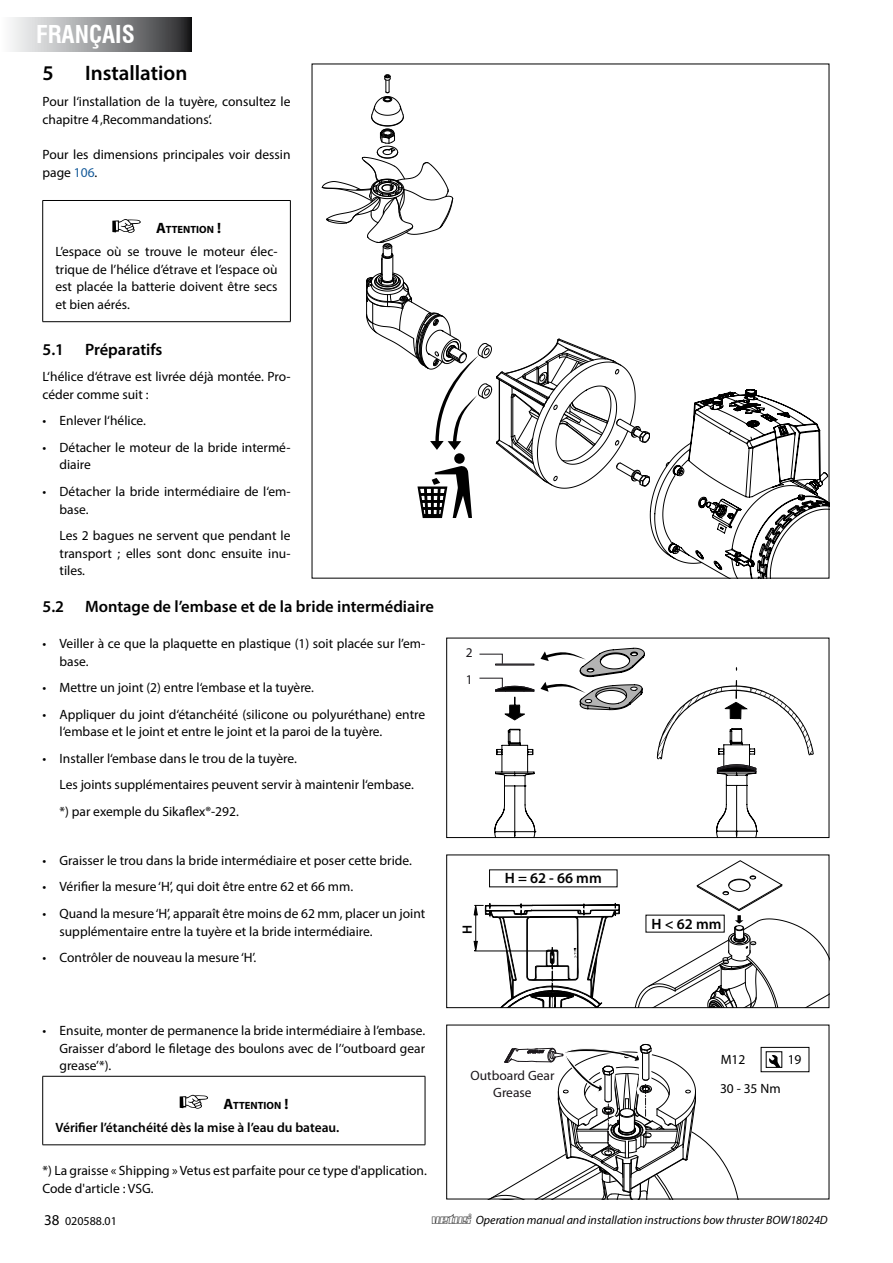
<style>
.page{position:relative;width:893px;height:1263px;background:#fff}
.page>*{position:absolute;margin:0;border:0;box-sizing:border-box;transform-origin:0 0}
.t1{font:700 condensed 24px "Swiss 721 BT";color:#fff}
.t2{font:600 21px "Myriad Pro";color:#000}
.t3{font:600 16.5px "Myriad Pro";color:#000}
.t4{font:600 15px "Myriad Pro";color:#000}
.t5{font:13.5px/17.5px "Myriad Pro";color:#000}
.t6{font:600 13.5px "Myriad Pro";color:#000}
.t7{font:13.5px/16.2px "Myriad Pro";color:#1b171b;text-align:center}
.t8{font:13.5px "Myriad";color:#000}
.t9{font:13.35px "Myriad Pro";color:#1a171b}
.t10{font:italic 12px "Myriad Pro";color:#000}
.t11{font:12px "Myriad Pro";color:#000}
.t12{font:700 10.5px "Myriad Pro";color:#000}
.s1{color:#165b9a}
.s2{font-size:15px}
.s3{font-family:"Vetus Outline";font-style:normal}
</style>
<div class="page">
<svg style="left:479px;top:647px;width:166px;height:189px"></svg>
<svg style="left:657px;top:680px;width:157px;height:156px"></svg>
<div style="left:446px;top:638px;width:383px;height:200px;border:1px solid #000"></div>
<svg style="left:474px;top:902px;width:146px;height:104px"></svg>
<svg style="left:635px;top:860px;width:192px;height:146px"></svg>
<div style="left:446px;top:855px;width:383px;height:153px;border:1px solid #000"></div>
<svg style="left:322px;top:74px;width:505px;height:502px"></svg>
<div style="left:766px;top:1051px;width:16px;height:17px;border:1px solid #000"></div>
<svg style="left:769px;top:1055px;width:12px;height:12px"></svg>
<div style="left:761px;top:1047px;width:48px;height:25px;border:1px solid #000"></div>
<svg style="left:468px;top:1043px;width:273px;height:157px"></svg>
<hr style="left:43px;top:200px;width:248px;height:1px;background:#000">
<hr style="left:42px;top:201px;width:1px;height:120px;background:#000">
<hr style="left:290px;top:201px;width:1px;height:120px;background:#000">
<hr style="left:43px;top:321px;width:248px;height:1px;background:#000">
<svg style="left:112px;top:219px;width:29px;height:14px"></svg>
<svg style="left:11px;top:17px;width:180px;height:34px;background:#939496"></svg>
<hr style="left:43px;top:1076px;width:382px;height:1px;background:#000">
<hr style="left:42px;top:1076px;width:1px;height:68px;background:#000">
<hr style="left:425px;top:1076px;width:1px;height:68px;background:#000">
<hr style="left:43px;top:1144px;width:382px;height:1px;background:#000">
<svg style="left:180px;top:1095px;width:28px;height:14px"></svg>
<h1 class="t1" style="left:36px;top:20px;width:100px">FRANÇAIS</h1>
<h2 class="t2" style="left:43px;top:59px;width:13px">5</h2>
<h2 class="t2" style="left:85px;top:59px;width:104px">Installation</h2>
<p class="t5" style="left:43px;top:92px;width:250px;line-height:18px">Pour l‘installation de la tuyère, consultez le chapitre 4 ‚Recommandations’.</p>
<p class="t5" style="left:43px;top:146px;width:250px">Pour les dimensions principales voir dessin page <span class="s1">106</span>.</p>
<p class="t12" style="left:156px;top:222px;width:66px"><span class="s2">A</span>TTENTION <span class="s2">!</span></p>
<p class="t5" style="left:55px;top:243px;width:224px;text-align:justify">L’espace où se trouve le moteur élec&shy;trique de l’hélice d’étrave et l’espace où est placée la batterie doivent être secs et bien aérés.</p>
<p class="t3" style="left:43px;top:339px;width:23px">5.1</p>
<p class="t3" style="left:85px;top:339px;width:79px">Préparatifs</p>
<p class="t5" style="left:43px;top:368px;width:250px">L‘hélice d‘étrave est livrée déjà montée. Pro&shy;céder comme suit :</p>
<p class="t5" style="left:43px;top:412px;width:105px">• Enlever l‘hélice.</p>
<p class="t5" style="left:60px;top:438px;width:233px;text-indent:-17px">• Détacher le moteur de la bride intermé&shy;diaire</p>
<p class="t5" style="left:60px;top:482px;width:232px;text-indent:-17px">• Détacher la bride intermédiaire de l‘em&shy;base.</p>
<p class="t5" style="left:60px;top:527px;width:233px;text-align:justify">Les 2 bagues ne servent que pendant le transport ; elles sont donc ensuite inu&shy;tiles.</p>
<p class="t3" style="left:43px;top:596px;width:23px">5.2</p>
<p class="t3" style="left:85px;top:596px;width:350px">Montage de l’embase et de la bride intermédiaire</p>
<p class="t5" style="left:60px;top:634px;width:367px;text-indent:-17px">• Veiller à ce que la plaquette en plastique (1) soit placée sur l’em&shy;base.</p>
<p class="t5" style="left:43px;top:679px;width:273px">• Mettre un joint (2) entre l‘embase et la tuyère.</p>
<p class="t5" style="left:60px;top:705px;width:367px;text-indent:-17px">• Appliquer du joint d‘étanchéité (silicone ou polyuréthane) entre l‘embase et le joint et entre le joint et la paroi de la tuyère.</p>
<p class="t5" style="left:60px;top:745px;width:356px;line-height:26.5px;text-indent:-17px">• Installer l‘embase dans le trou de la tuyère.<br>Les joints supplémentaires peuvent servir à maintenir l‘embase. *) par exemple du Sikaflex®-292.</p>
<p class="t5" style="left:43px;top:851px;width:371px">• Graisser le trou dans la bride intermédiaire et poser cette bride.</p>
<p class="t5" style="left:43px;top:878px;width:312px">• Vérifier la mesure ‘H’, qui doit être entre 62 et 66 mm.</p>
<p class="t5" style="left:60px;top:904px;width:367px;text-indent:-17px">• Quand la mesure ‘H’, apparaît être moins de 62 mm, placer un joint supplémentaire entre la tuyère et la bride intermédiaire.</p>
<p class="t5" style="left:43px;top:948px;width:215px">• Contrôler de nouveau la mesure ‘H’.</p>
<p class="t5" style="left:60px;top:1021px;width:367px;text-align:justify;text-indent:-17px">• Ensuite, monter de permanence la bride intermédiaire à l’embase.<br>Graisser d’abord le filetage des boulons avec de l’‘outboard gear grease’*).</p>
<p class="t12" style="left:223px;top:1098px;width:66px"><span class="s2">A</span>TTENTION <span class="s2">!</span></p>
<p class="t6" style="left:55px;top:1119px;width:285px">Vérifier l’étanchéité dès la mise à l’eau du bateau.</p>
<p class="t5" style="left:43px;top:1162px;width:386px">*) La graisse « Shipping » Vetus est parfaite pour ce type d'application.<br>Code d'article : VSG.</p>
<p class="t9" style="left:466px;top:645px;width:8px">2</p>
<p class="t9" style="left:466px;top:671px;width:8px">1</p>
<p class="t6" style="left:459px;top:934px;width:11px;rotate:-90deg">H</p>
<p class="t4" style="left:505px;top:869px;width:98px">H = 62 - 66 mm</p>
<p class="t7" style="left:470px;top:1067px;width:86px">Outboard Gear<br>Grease</p>
<p class="t4" style="left:652px;top:914px;width:71px">H &lt; 62 mm</p>
<p class="t8" style="left:721px;top:1052px;width:26px">M12</p>
<p class="t8" style="left:788px;top:1052px;width:15px">19</p>
<p class="t8" style="left:720px;top:1081px;width:62px">30 - 35 Nm</p>
<p class="t11" style="left:44px;top:1213px;width:74px"><span class="s2">38</span> 020588.01</p>
<p class="t10" style="left:432px;top:1212px;width:397px"><span class="s3">vetus®</span> Operation manual and installation instructions bow thruster BOW18024D</p>
</div>
